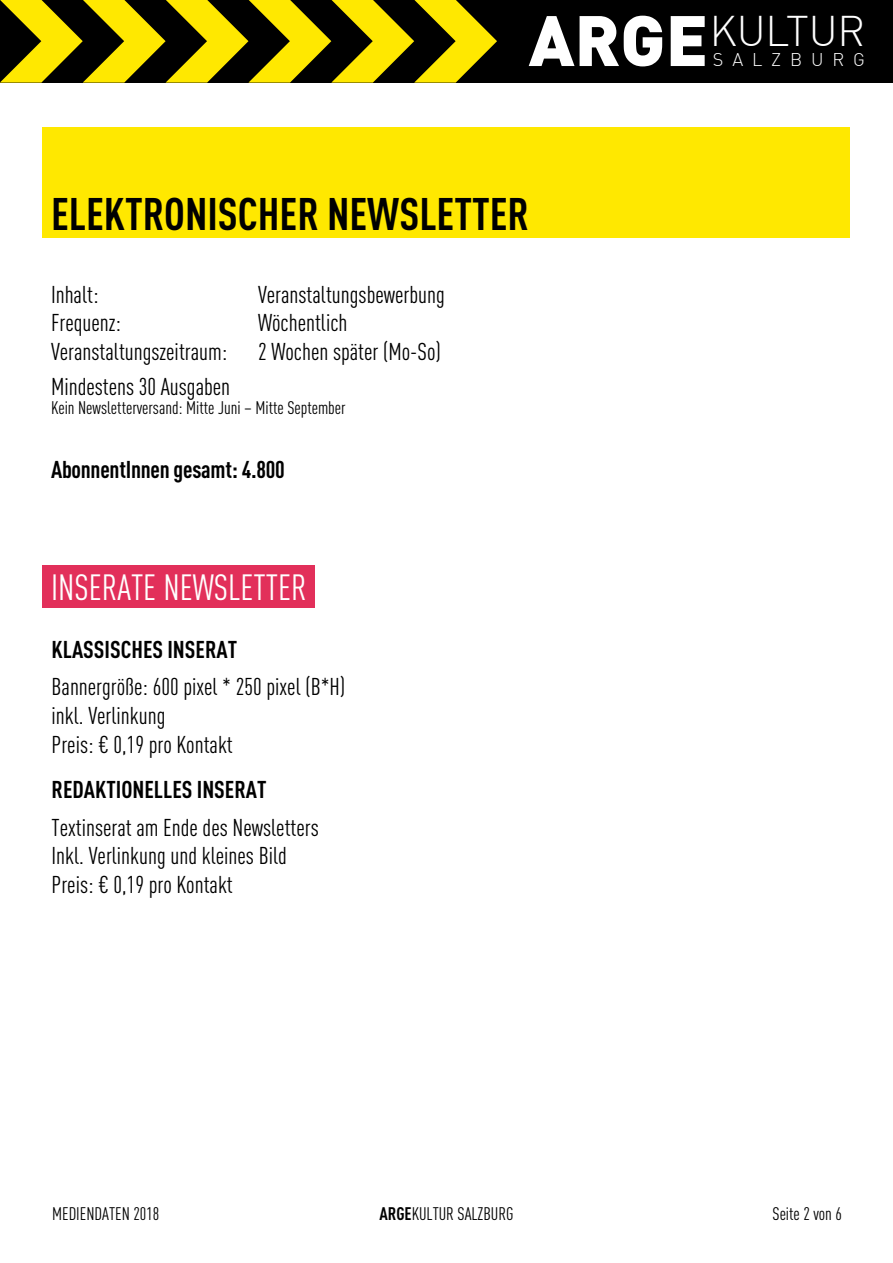
<style>
.page{position:relative;width:893px;height:1263px;background:#fff}
.page>*{position:absolute;margin:0;border:0;box-sizing:border-box;transform-origin:0 0}
.t1{font:700 45px "DIN Cond";color:#000}
.t2{font:300 42px "DIN";letter-spacing:-.005em;color:#fff}
.t3{font:36px "DIN Cond";color:#fff}
.t4{font:24px/28.8px "DIN Cond";color:#000}
.t5{font:700 24px "DIN Cond";color:#000}
.t6{font:18px "DIN Cond";color:#000}
.t7{font:300 18px "DIN";letter-spacing:.49em;color:#fff}
.s1{font-weight:900;font-size:70.2px}
.s2{font-weight:700}
</style>
<div class="page">
<div style="left:0;top:0;width:893px;height:83px;background:#000"></div>
<svg style="left:0;top:0;width:497px;height:83px"></svg>
<div style="left:43px;top:128px;width:807px;height:110px;background:#ffe800"></div>
<div style="left:43px;top:566px;width:272px;height:42px;background:#e22f5a"></div>
<h2 class="t2" style="left:529px;top:5px;width:338px"><span class="s1">ARGE</span>KULTUR</h2>
<p class="t7" style="left:713px;top:48px;width:154px">SALZBURG</p>
<h1 class="t1" style="left:51px;top:186px;width:458px">ELEKTRONISCHER NEWSLETTER</h1>
<p class="t4" style="left:51px;top:280px;width:49px">Inhalt:</p>
<p class="t4" style="left:258px;top:280px;width:188px">Veranstaltungsbewerbung</p>
<p class="t4" style="left:51px;top:308px;width:71px">Frequenz:</p>
<p class="t4" style="left:258px;top:308px;width:91px">Wöchentlich</p>
<p class="t4" style="left:51px;top:337px;width:178px">Veranstaltungszeitraum:</p>
<p class="t4" style="left:258px;top:337px;width:184px">2 Wochen später (Mo-So)</p>
<p class="t4" style="left:51px;top:372px;width:181px">Mindestens 30 Ausgaben</p>
<p class="t6" style="left:51px;top:397px;width:296px">Kein Newsletterversand: Mitte Juni – Mitte September</p>
<p class="t5" style="left:51px;top:455px;width:235px">ABONNENTINNEN GESAMT: 4.800</p>
<h3 class="t3" style="left:51px;top:566px;width:257px">Inserate Newsletter</h3>
<p class="t5" style="left:52px;top:634px;width:187px">KLASSISCHES INSERAT</p>
<p class="t4" style="left:52px;top:672px;width:295px">Bannergröße: 600 pixel * 250 pixel (B*H) inkl. Verlinkung<br>Preis: € 0,19 pro Kontakt</p>
<p class="t5" style="left:52px;top:775px;width:216px">REDAKTIONELLES INSERAT</p>
<p class="t4" style="left:52px;top:812px;width:269px">Textinserat am Ende des Newsletters<br>Inkl. Verlinkung und kleines Bild<br>Preis: € 0,19 pro Kontakt</p>
<p class="t6" style="left:52px;top:1204px;width:109px">Mediendaten 2018</p>
<p class="t6" style="left:379px;top:1204px;width:136px"><span class="s2">ARGE</span>kultur Salzburg</p>
<p class="t6" style="left:773px;top:1203px;width:71px">Seite 2 von 6</p>
</div>
